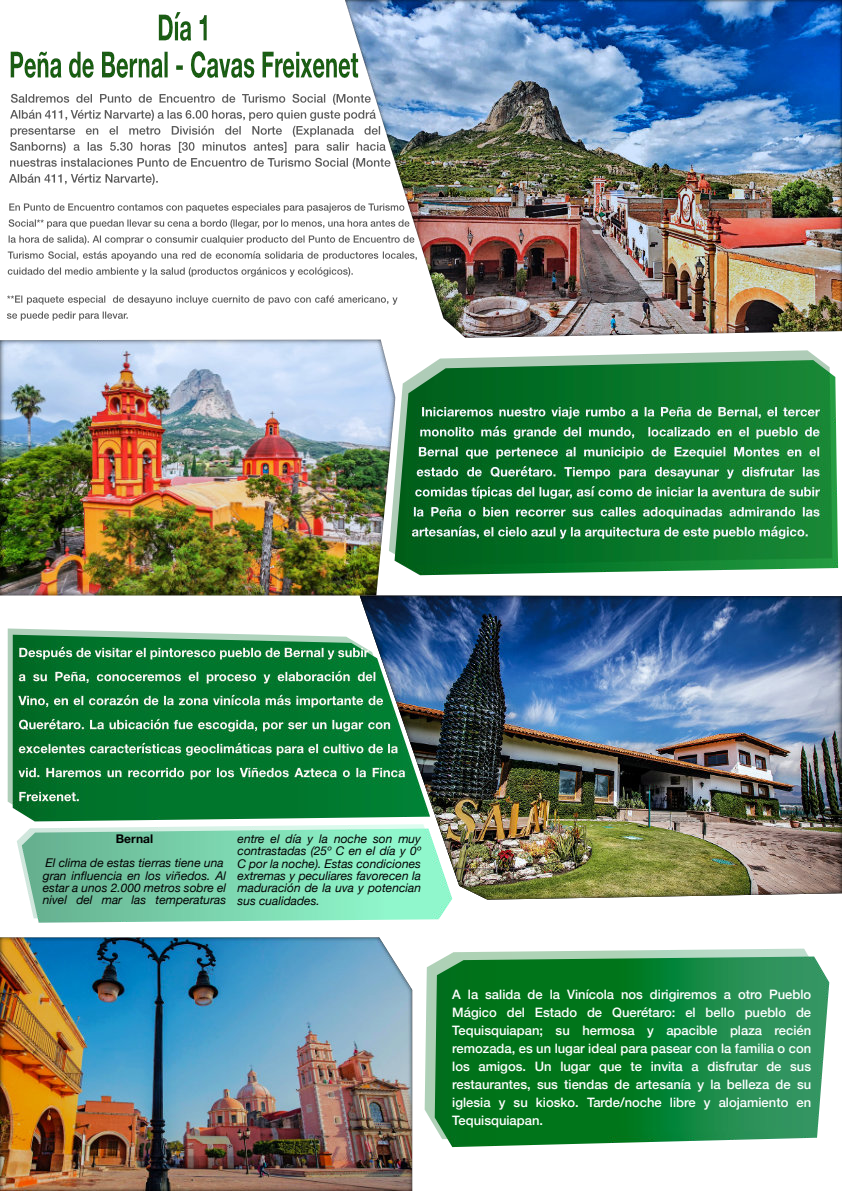
<style>
.page{position:relative;width:842px;height:1191px;background:#fff}
.page>*{position:absolute;margin:0;border:0;box-sizing:border-box;transform-origin:0 0}
.t1{font:500 13px/18px "Helvetica Neue";color:#fff;text-align:justify}
.t2{font:italic 12px/12.3px "Helvetica Neue";color:#000}
.t3{font:700 12px "Helvetica Neue";color:#000}
</style>
<div class="page">
<img style="left:0;top:0;width:842px;height:1191px">
<p class="t3" style="left:116px;top:831px;width:39px">Bernal</p>
<p class="t2" style="left:43px;top:856px;width:185px">El clima de estas tierras tiene una gran influencia en los viñedos. Al estar a unos 2.000 metros sobre el nivel del mar las temperaturas</p>
<p class="t2" style="left:238px;top:832px;width:185px;text-align:justify">entre el día y la noche son muy contrastadas (25º C en el día y 0º C por la noche). Estas condiciones extremas y peculiares favorecen la maduración de la uva y potencian sus cualidades.</p>
<p class="t1" style="left:452px;top:985px;width:360px">A la salida de la Vinícola nos dirigiremos a otro Pueblo Mágico del Estado de Querétaro: el bello pueblo de Tequisquiapan; su hermosa y apacible plaza recién remozada, es un lugar ideal para pasear con la familia o con los amigos. Un lugar que te invita a disfrutar de sus restaurantes, sus tiendas de artesanía y la belleza de su iglesia y su kiosko. Tarde/noche libre y alojamiento en Tequisquiapan.</p>
</div>
